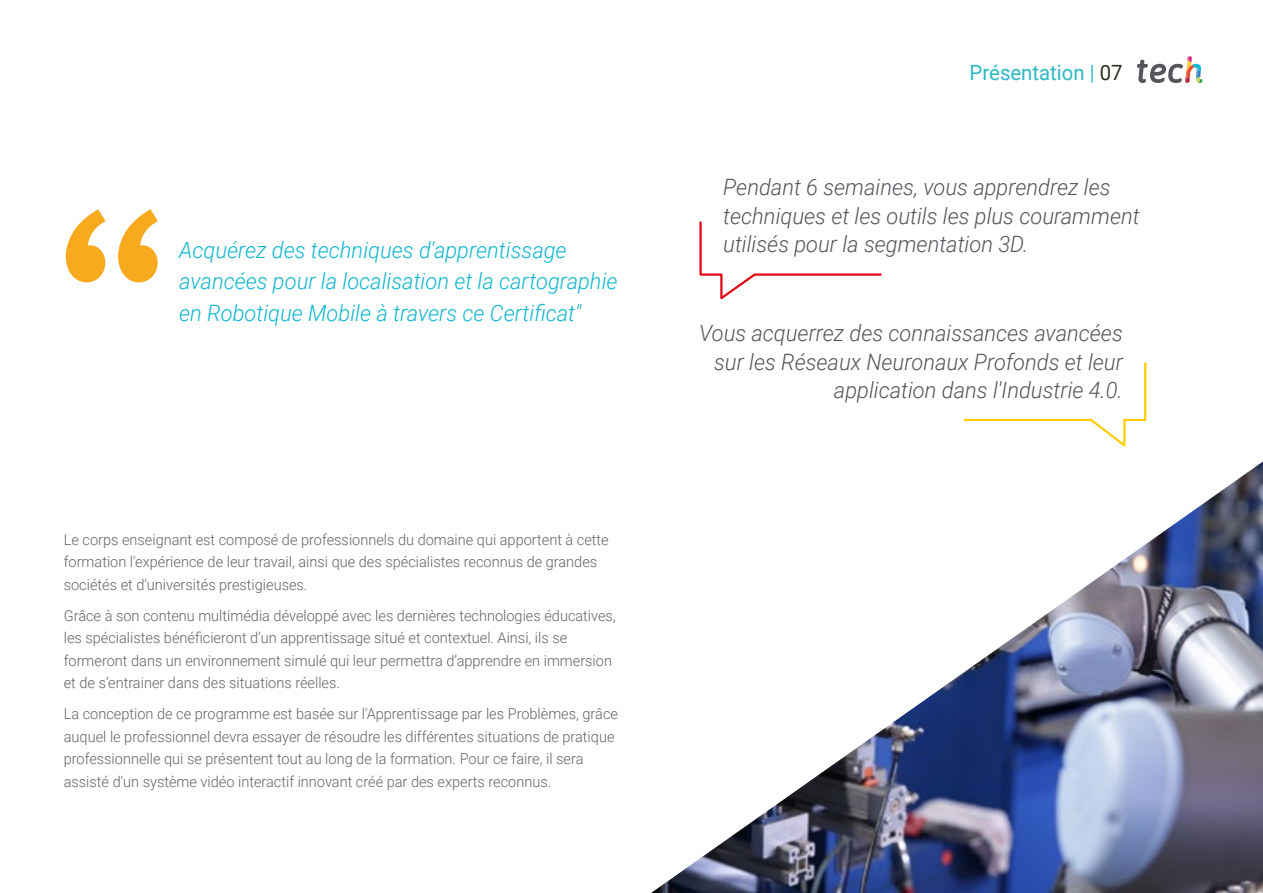
<style>
.page{position:relative;width:1263px;height:893px;background:#fff}
.page>*{position:absolute;margin:0;border:0;box-sizing:border-box;transform-origin:0 0}
.t1{font:italic 300 22.5px/28.5px "Roboto";color:#52555b;text-align:right}
.t2{font:italic 300 22.5px/31.5px "Roboto";color:#0fb6cf}
.t3{font:21px "Roboto";color:#2db8c5}
.t4{font:300 15px/22.5px "Roboto";color:#61646a}
.s1{color:#312e20}
</style>
<div class="page">
<svg style="left:66px;top:209px;width:92px;height:73px"></svg>
<svg style="left:1137px;top:56px;width:65px;height:27px"></svg>
<svg style="left:964px;top:362px;width:183px;height:85px"></svg>
<svg style="left:699px;top:221px;width:183px;height:79px"></svg>
<img style="left:651px;top:461px;width:612px;height:432px">
<h1 class="t2" style="left:179px;top:233px;width:440px">Acquérez des techniques d'apprentissage avancées pour la localisation et la cartographie en Robotique Mobile à travers ce Certificat"</h1>
<p class="t4" style="left:64px;top:527px;width:546px">Le corps enseignant est composé de professionnels du domaine qui apportent à cette formation l'expérience de leur travail, ainsi que des spécialistes reconnus de grandes sociétés et d'universités prestigieuses.</p>
<p class="t4" style="left:64px;top:603px;width:553px">Grâce à son contenu multimédia développé avec les dernières technologies éducatives, les spécialistes bénéficieront d’un apprentissage situé et contextuel. Ainsi, ils se formeront dans un environnement simulé qui leur permettra d’apprendre en immersion et de s’entrainer dans des situations réelles.</p>
<p class="t4" style="left:64px;top:702px;width:556px">La conception de ce programme est basée sur l'Apprentissage par les Problèmes, grâce auquel le professionnel devra essayer de résoudre les différentes situations de pratique professionnelle qui se présentent tout au long de la formation. Pour ce faire, il sera assisté d'un système vidéo interactif innovant créé par des experts reconnus.</p>
<h2 class="t3" style="left:970px;top:57px;width:155px">Présentation | <span class="s1">07</span></h2>
<h1 class="t1" style="left:723px;top:172px;width:418px;text-align:left">Pendant 6 semaines, vous apprendrez les techniques et les outils les plus couramment utilisés pour la segmentation 3D.</h1>
<h1 class="t1" style="left:699px;top:318px;width:425px">Vous acquerrez des connaissances avancées sur les Réseaux Neuronaux Profonds et leur application dans l'Industrie 4.0.</h1>
</div>
